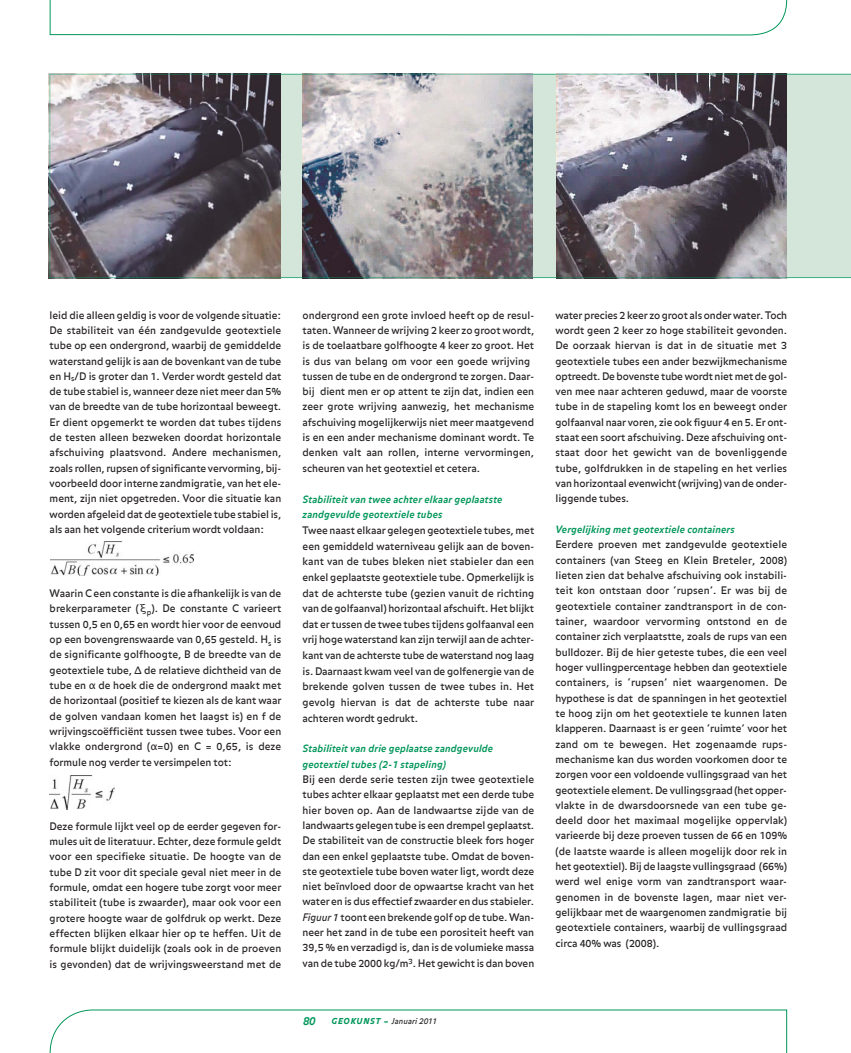
<style>
.page{position:relative;width:851px;height:1053px;background:#fff}
.page>*{position:absolute;margin:0;border:0;box-sizing:border-box;transform-origin:0 0}
.t1{font:italic 700 11.25px "Balance";color:#009659}
.t2{font:10.25px/15.2px "Balance";letter-spacing:-.005em;color:#231f20;text-align:justify}
.t3{font:italic 700 10px/15.6px "Balance";letter-spacing:.02em;color:#009659}
.t4{font:italic 8.12px "Balance";letter-spacing:.005em;color:#231f20}
.s1{font-family:"Lucida Grande"}
.s2{font-style:italic}
.s3{font-weight:900;color:#009659}
.s4{font-weight:900;font-style:normal;color:#009659}
</style>
<div class="page">
<svg style="left:50px;top:1009px;width:737px;height:43px"></svg>
<svg style="left:50px;top:0;width:737px;height:35px"></svg>
<img style="left:51px;top:541px;width:142px;height:34px">
<img style="left:50px;top:775px;width:64px;height:34px">
<img style="left:50px;top:74px;width:800px;height:204px">
<p class="t2" style="left:50px;top:308px;width:233px">leid die alleen geldig is voor de volgende situatie:<br>De stabiliteit van één zand gevulde geotextiele tube op een ondergrond, waarbij de gemiddelde waterstand gelijk is aan de bovenkant van de tube en H<sub>s</sub>/D is groter dan 1. Verder wordt gesteld dat de tube stabiel is, wanneer deze niet meer dan 5% van de breedte van de tube horizontaal beweegt.<br>Er dient opgemerkt te worden dat tubes tijdens de testen alleen bezweken doordat horizontale afschuiving plaatsvond. Andere mechanismen, zoals rollen, rupsen of significante vervorming, bij&shy;voorbeeld door interne zandmigratie, van het ele&shy;ment, zijn niet opgetreden. Voor die situatie kan worden afgeleid dat de geotextiele tube stabiel is, als aan het volgende criterium wordt voldaan:</p>
<p class="t2" style="left:50px;top:586px;width:233px">Waarin C een constante is die afhankelijk is van de brekerparameter (<span class="s1">ξ</span><sub>p</sub>). De constante C varieert tussen 0,5 en 0,65 en wordt hier voor de eenvoud op een bovengrenswaarde van 0,65 gesteld. H<sub>s</sub> is de significante golfhoogte, B de breedte van de geotextiele tube, <span class="s1">Δ</span> de relatieve dichtheid van de tube en <span class="s1">α</span> de hoek die de ondergrond maakt met de horizontaal (positief te kiezen als de kant waar de golven vandaan komen het laagst is) en f de wrijvingscoëfficiënt tussen twee tubes. Voor een vlakke ondergrond (<span class="s1">α</span>=0) en C = 0,65, is deze formule nog verder te versimpelen tot:</p>
<p class="t2" style="left:50px;top:819px;width:233px">Deze formule lijkt veel op de eerder gegeven for&shy;mules uit de literatuur. Echter, deze formule geldt voor een specifieke situatie. De hoogte van de tube D zit voor dit speciale geval niet meer in de formule, omdat een hogere tube zorgt voor meer stabiliteit (tube is zwaarder), maar ook voor een grotere hoogte waar de golfdruk op werkt. Deze effecten blijken elkaar hier op te heffen. Uit de formule blijkt duidelijk (zoals ook in de proeven is gevonden) dat de wrijvingsweerstand met de</p>
<p class="t2" style="left:302px;top:308px;width:233px;text-align:left">ondergrond een grote invloed heeft op de resul - taten. Wanneer de wrijving 2 keer zo groot wordt, is de toelaatbare golfhoogte 4 keer zo groot. Het is dus van belang om voor een goede wrijving tussen de tube en de ondergrond te zorgen. Daar&shy;bij dient men er op attent te zijn dat, indien een zeer grote wrijving aanwezig, het mechanisme afschuiving mogelijkerwijs niet meer maatgevend is en een ander mechanisme dominant wordt. Te denken valt aan rollen, interne vervormingen, scheuren van het geotextiel et cetera.</p>
<p class="t3" style="left:302px;top:492px;width:201px">Stabiliteit van twee achter elkaar geplaatste zandgevulde geotextiele tubes</p>
<p class="t2" style="left:302px;top:523px;width:233px;line-height:15.6px">Twee naast elkaar gelegen geotextiele tubes, met een gemiddeld waterniveau gelijk aan de boven&shy;kant van de tubes bleken niet stabieler dan een enkel geplaatste geotextiele tube. Opmerkelijk is dat de achterste tube (gezien vanuit de richting van de golfaanval) horizontaal afschuift. Het blijkt dat er tussen de twee tubes tijdens golfaanval een vrij hoge waterstand kan zijn terwijl aan de achter&shy;kant van de achterste tube de waterstand nog laag is. Daarnaast kwam veel van de golfenergie van de brekende golven tussen de twee tubes in. Het gevolg hiervan is dat de achterste tube naar achteren wordt gedrukt.</p>
<p class="t3" style="left:302px;top:741px;width:192px">Stabiliteit van drie geplaatse zandgevulde geotextiel tubes (2-1 stapeling)</p>
<p class="t2" style="left:302px;top:772px;width:233px">Bij een derde serie testen zijn twee geotextiele tubes achter elkaar geplaatst met een derde tube hier boven op. Aan de landwaartse zijde van de landwaarts gelegen tube is een drempel geplaatst.<br>De stabiliteit van de constructie bleek fors hoger dan een enkel geplaatste tube. Omdat de boven&shy;ste geotextiele tube boven water ligt, wordt deze niet beïnvloed door de opwaartse kracht van het water en is dus effectief zwaarder en dus stabieler.<br><span class="s2">Figuur 1</span> toont een brekende golf op de tube. Wan&shy;neer het zand in de tube een porositeit heeft van 39,5 % en verzadigd is, dan is de volumieke massa van de tube 2000 kg/m<sup>3</sup>. Het gewicht is dan boven</p>
<p class="t1" style="left:303px;top:1016px;width:14px">80</p>
<p class="t4" style="left:331px;top:1017px;width:107px"><span class="s3">GEOKUNST</span> <span class="s4">–</span> Januari 2011</p>
<p class="t2" style="left:555px;top:308px;width:233px">water precies 2 keer zo groot als onder water. Toch wordt geen 2 keer zo hoge stabiliteit gevonden.<br>De oorzaak hiervan is dat in de situatie met 3 geotextiele tubes een ander bezwijkmechanisme optreedt. De bovenste tube wordt niet met de gol&shy;ven mee naar achteren geduwd, maar de voorste tube in de stapeling komt los en beweegt onder golfaanval naar voren, zie ook figuur 4 en 5. Er ont&shy;staat een soort afschuiving. Deze afschuiving ont&shy;staat door het gewicht van de boven liggende tube, golfdrukken in de stapeling en het verlies van horizontaal evenwicht (wrijving) van de onder&shy;liggende tubes.</p>
<p class="t3" style="left:555px;top:522px;width:181px">Vergelijking met geotextiele containers</p>
<p class="t2" style="left:555px;top:538px;width:233px">Eerdere proeven met zandgevulde geotextiele containers (van Steeg en Klein Breteler, 2008) lieten zien dat behalve afschuiving ook instabili&shy;teit kon ontstaan door ‘rupsen’. Er was bij de geotextiele container zandtransport in de con - tainer, waardoor vervorming ontstond en de container zich verplaatstte, zoals de rups van een bulldozer. Bij de hier geteste tubes, die een veel hoger vullingpercentage hebben dan geotextiele containers, is ‘rupsen’ niet waargenomen. De hypo these is dat de spanningen in het geotextiel te hoog zijn om het geotextiele te kunnen laten klapperen. Daarnaast is er geen ‘ruimte’ voor het zand om te bewegen. Het zogenaamde rups - mechanisme kan dus worden voorkomen door te zorgen voor een voldoende vullingsgraad van het geotextiele element. De vullingsgraad (het opper&shy;vlakte in de dwarsdoorsnede van een tube ge&shy;deeld door het maximaal mogelijke oppervlak) varieerde bij deze proeven tussen de 66 en 109% (de laatste waarde is alleen mogelijk door rek in het geotextiel). Bij de laagste vullingsgraad (66%) werd wel enige vorm van zandtransport waar - genomen in de bovenste lagen, maar niet ver - gelijkbaar met de waargenomen zandmigratie bij geotextiele containers, waarbij de vullingsgraad circa 40% was (2008).</p>
</div>
